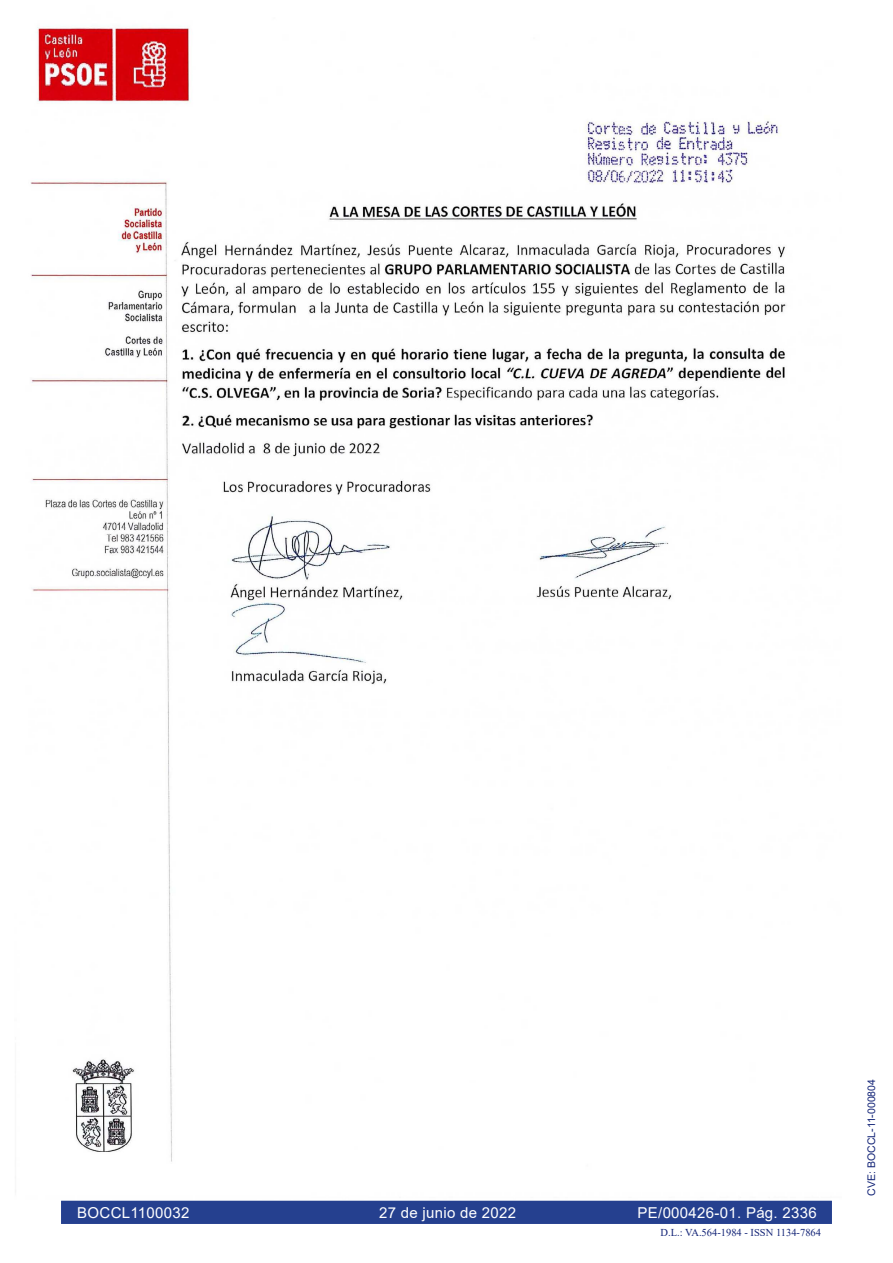
<style>
.page{position:relative;width:893px;height:1263px;background:#fff}
.page>*{position:absolute;margin:0;border:0;box-sizing:border-box;transform-origin:0 0}
.E_CVE{font:15px "Arial";letter-spacing:.02em;color:#fff}
.t1{font:10.5px "Times New Roman";color:#132477}
.t2{font:10.5px "Arial";color:#132477}
</style>
<div class="page">
<div style="left:60px;top:1200px;width:773px;height:25px;background:#25408f"></div>
<div style="left:60px;top:1199px;width:773px;height:26px;border:2px solid #fff"></div>
<img style="left:30px;top:27px;width:803px;height:1173px">
<p class="E_CVE" style="left:77px;top:1202px;width:114px">BOCCL1100032</p>
<p class="E_CVE" style="left:379px;top:1202px;width:139px">27 de junio de 2022</p>
<p class="E_CVE" style="left:638px;top:1202px;width:181px">PE/000426-01. Pág. 2336</p>
<p class="t1" style="left:661px;top:1225px;width:162px">D.L.: VA.564-1984 - ISSN 1134-7864</p>
<p class="t2" style="left:864px;top:1195px;width:118px;rotate:-90deg">CVE: BOCCL-11-000804</p>
</div>
